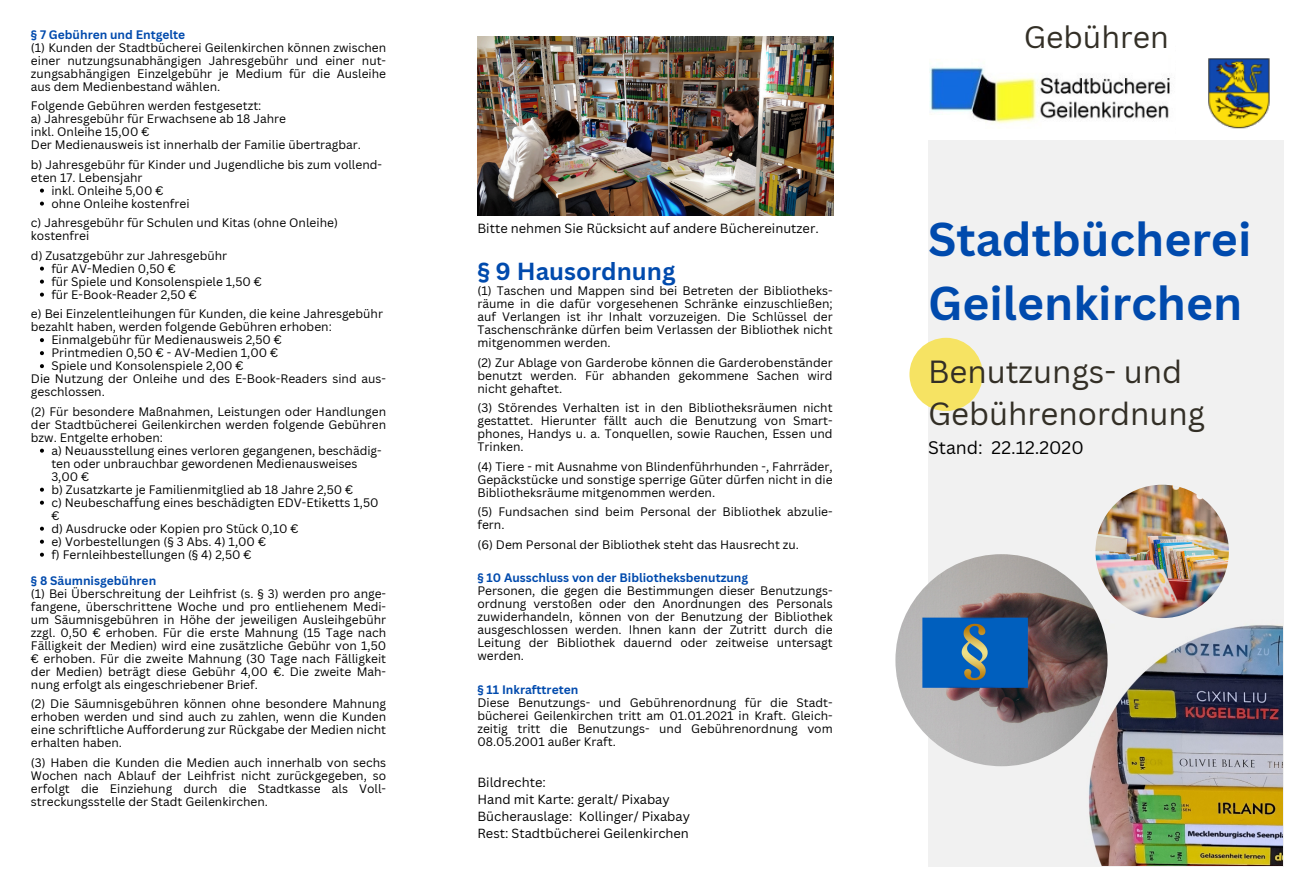
<style>
.page{position:relative;width:1310px;height:889px;background:#fff}
.page>*{position:absolute;margin:0;border:0;box-sizing:border-box;transform-origin:0 0}
.t1{font:700 46.2px/64.2px "Canva Sans";color:#004aad}
.t2{font:31.2px/42.9px "Canva Sans";color:#332f26}
.t3{font:30.15px "Canva Sans";color:#332f26}
.t4{font:700 24px "Canva Sans";color:#004aad}
.t5{font:17.7px "Canva Sans";color:#000}
.t6{font:12.9px "Canva Sans";color:#000}
.t7{font:12px/13px "Canva Sans";color:#000;text-align:justify}
.t8{font:700 12px "Canva Sans";color:#004aad}
</style>
<div class="page">
<div style="left:928px;top:140px;width:355px;height:726px;background:#f1f1f1"></div>
<div style="left:909px;top:338px;width:73px;height:73px;background:#f6e363;border-radius:50%"></div>
<img style="left:1095px;top:485px;width:133px;height:133px;border-radius:50%">
<img style="left:1083px;top:619px;width:199px;height:247px">
<img style="left:895px;top:554px;width:212px;height:212px;border-radius:50%">
<img style="left:477px;top:36px;width:356px;height:179px">
<svg style="left:40px;top:189px;width:4px;height:4px"></svg>
<svg style="left:40px;top:202px;width:4px;height:4px"></svg>
<svg style="left:40px;top:267px;width:4px;height:4px"></svg>
<svg style="left:40px;top:280px;width:4px;height:4px"></svg>
<svg style="left:40px;top:293px;width:4px;height:4px"></svg>
<svg style="left:40px;top:338px;width:4px;height:4px"></svg>
<svg style="left:40px;top:351px;width:4px;height:4px"></svg>
<svg style="left:40px;top:364px;width:4px;height:4px"></svg>
<svg style="left:40px;top:449px;width:4px;height:4px"></svg>
<svg style="left:40px;top:488px;width:4px;height:4px"></svg>
<svg style="left:40px;top:501px;width:4px;height:4px"></svg>
<svg style="left:40px;top:527px;width:4px;height:4px"></svg>
<svg style="left:40px;top:540px;width:4px;height:4px"></svg>
<svg style="left:40px;top:553px;width:4px;height:4px"></svg>
<img style="left:929px;top:67px;width:241px;height:57px">
<img style="left:1208px;top:58px;width:62px;height:71px">
<p class="t8" style="left:31px;top:26px;width:156px">§ 7 Gebühren und Entgelte</p>
<p class="t7" style="left:31px;top:40px;width:357px">(1) Kunden der Stadtbücherei Geilenkirchen können zwischen einer nutzungsunabhängigen Jahresgebühr und einer nut&shy;zungsabhängigen Einzelgebühr je Medium für die Ausleihe aus dem Medienbestand wählen.</p>
<p class="t7" style="left:31px;top:99px;width:232px">Folgende Gebühren werden festgesetzt:</p>
<p class="t7" style="left:31px;top:112px;width:256px">a) Jahresgebühr für Erwachsene ab 18 Jahre</p>
<p class="t7" style="left:31px;top:125px;width:120px">inkl. Onleihe 15,00 €</p>
<p class="t7" style="left:31px;top:138px;width:331px">Der Medienausweis ist innerhalb der Familie übertragbar.</p>
<p class="t7" style="left:31px;top:157px;width:352px">b) Jahresgebühr für Kinder und Jugendliche bis zum vollend&shy;eten 17. Lebensjahr</p>
<p class="t7" style="left:51px;top:183px;width:114px">inkl. Onleihe 5,00 €</p>
<p class="t7" style="left:51px;top:196px;width:140px">ohne Onleihe kostenfrei</p>
<p class="t7" style="left:31px;top:216px;width:308px">c) Jahresgebühr für Schulen und Kitas (ohne Onleihe) kostenfrei</p>
<p class="t7" style="left:31px;top:248px;width:198px">d) Zusatzgebühr zur Jahresgebühr</p>
<p class="t7" style="left:51px;top:261px;width:126px">für AV-Medien 0,50 €</p>
<p class="t7" style="left:51px;top:274px;width:212px">für Spiele und Konsolenspiele 1,50 €</p>
<p class="t7" style="left:51px;top:287px;width:147px">für E-Book-Reader 2,50 €</p>
<p class="t7" style="left:31px;top:307px;width:353px">e) Bei Einzelentleihungen für Kunden, die keine Jahresgebühr bezahlt haben, werden folgende Gebühren erhoben:</p>
<p class="t7" style="left:51px;top:333px;width:232px">Einmalgebühr für Medienausweis 2,50 €</p>
<p class="t7" style="left:51px;top:346px;width:228px">Printmedien 0,50 € - AV-Medien 1,00 €</p>
<p class="t7" style="left:51px;top:359px;width:194px">Spiele und Konsolenspiele 2,00 €</p>
<p class="t7" style="left:31px;top:372px;width:357px">Die Nutzung der Onleihe und des E-Book-Readers sind aus&shy;geschlossen.</p>
<p class="t7" style="left:31px;top:404px;width:357px">(2) Für besondere Maßnahmen, Leistungen oder Handlungen der Stadtbücherei Geilenkirchen werden folgende Gebühren bzw. Entgelte erhoben:</p>
<p class="t7" style="left:51px;top:443px;width:332px;text-align:left">a) Neuausstellung eines verloren gegangenen, beschädig&shy;ten oder unbrauchbar gewordenen Medienausweises<br>3,00 €</p>
<p class="t7" style="left:51px;top:482px;width:303px">b) Zusatzkarte je Familienmitglied ab 18 Jahre 2,50 €</p>
<p class="t7" style="left:51px;top:495px;width:329px">c) Neubeschaffung eines beschädigten EDV-Etiketts 1,50 €</p>
<p class="t7" style="left:51px;top:521px;width:249px">d) Ausdrucke oder Kopien pro Stück 0,10 €</p>
<p class="t7" style="left:51px;top:534px;width:216px">e) Vorbestellungen (§ 3 Abs. 4) 1,00 €</p>
<p class="t7" style="left:51px;top:547px;width:202px">f) Fernleihbestellungen (§ 4) 2,50 €</p>
<p class="t8" style="left:31px;top:572px;width:127px">§ 8 Säumnisgebühren</p>
<p class="t7" style="left:31px;top:586px;width:357px">(1) Bei Überschreitung der Leihfrist (s. § 3) werden pro ange&shy;fangene, überschrittene Woche und pro entliehenem Medi&shy;um Säumnisgebühren in Höhe der jeweiligen Ausleihgebühr zzgl. 0,50 € erhoben. Für die erste Mahnung (15 Tage nach Fälligkeit der Medien) wird eine zusätzliche Gebühr von 1,50 € erhoben. Für die zweite Mahnung (30 Tage nach Fälligkeit der Medien) beträgt diese Gebühr 4,00 €. Die zweite Mah&shy;nung erfolgt als eingeschriebener Brief.</p>
<p class="t7" style="left:31px;top:697px;width:357px">(2) Die Säumnisgebühren können ohne besondere Mahnung erhoben werden und sind auch zu zahlen, wenn die Kunden eine schriftliche Aufforderung zur Rückgabe der Medien nicht erhalten haben.</p>
<p class="t7" style="left:31px;top:755px;width:357px">(3) Haben die Kunden die Medien auch innerhalb von sechs Wochen nach Ablauf der Leihfrist nicht zurückgegeben, so erfolgt die Einziehung durch die Stadtkasse als Voll&shy;streckungsstelle der Stadt Geilenkirchen.</p>
<h2 class="t6" style="left:477px;top:219px;width:343px">Bitte nehmen Sie Rücksicht auf andere Büchereinutzer.</h2>
<p class="t4" style="left:477px;top:254px;width:199px">§ 9 Hausordnung</p>
<p class="t7" style="left:477px;top:284px;width:357px">(1) Taschen und Mappen sind bei Betreten der Bibliotheks&shy;räume in die dafür vorgesehenen Schränke einzuschließen; auf Verlangen ist ihr Inhalt vorzuzeigen. Die Schlüssel der Taschenschränke dürfen beim Verlassen der Bibliothek nicht mitgenommen werden.</p>
<p class="t7" style="left:477px;top:355px;width:357px">(2) Zur Ablage von Garderobe können die Garderobenständer benutzt werden. Für abhanden gekommene Sachen wird nicht gehaftet.</p>
<p class="t7" style="left:477px;top:401px;width:357px">(3) Störendes Verhalten ist in den Bibliotheksräumen nicht gestattet. Hierunter fällt auch die Benutzung von Smart&shy;phones, Handys u. a. Tonquellen, sowie Rauchen, Essen und Trinken.</p>
<p class="t7" style="left:477px;top:459px;width:357px">(4) Tiere - mit Ausnahme von Blindenführhunden -, Fahrräder, Gepäckstücke und sonstige sperrige Güter dürfen nicht in die Bibliotheksräume mitgenommen werden.</p>
<p class="t7" style="left:477px;top:505px;width:356px">(5) Fundsachen sind beim Personal der Bibliothek abzulie&shy;fern.</p>
<p class="t7" style="left:477px;top:537px;width:323px">(6) Dem Personal der Bibliothek steht das Hausrecht zu.</p>
<p class="t8" style="left:477px;top:569px;width:272px">§ 10 Ausschluss von der Bibliotheksbenutzung</p>
<p class="t7" style="left:477px;top:584px;width:357px">Personen, die gegen die Bestimmungen dieser Benutzungs&shy;ordnung verstoßen oder den Anordnungen des Personals zuwiderhandeln, können von der Benutzung der Bibliothek ausgeschlossen werden. Ihnen kann der Zutritt durch die Leitung der Bibliothek dauernd oder zeitweise untersagt werden.</p>
<p class="t8" style="left:477px;top:681px;width:102px">§ 11 Inkrafttreten</p>
<p class="t7" style="left:477px;top:695px;width:357px">Diese Benutzungs- und Gebührenordnung für die Stadt&shy;bücherei Geilenkirchen tritt am 01.01.2021 in Kraft. Gleich&shy;zeitig tritt die Benutzungs- und Gebührenordnung vom 08.05.2001 außer Kraft.</p>
<h2 class="t6" style="left:477px;top:773px;width:70px">Bildrechte:</h2>
<p class="t6" style="left:477px;top:790px;width:194px">Hand mit Karte: geralt/ Pixabay</p>
<p class="t6" style="left:477px;top:807px;width:214px">Bücherauslage: Kollinger/ Pixabay</p>
<h1 class="t6" style="left:477px;top:824px;width:213px">Rest: Stadtbücherei Geilenkirchen</h1>
<p class="t3" style="left:1023px;top:16px;width:146px">Gebühren</p>
<p class="t1" style="left:928px;top:206px;width:325px">Stadtbücherei<br>Geilenkirchen</p>
<p class="t2" style="left:928px;top:349px;width:278px">Benutzungs- und<br>Gebührenordnung</p>
<p class="t5" style="left:928px;top:435px;width:157px">Stand: 22.12.2020</p>
</div>
